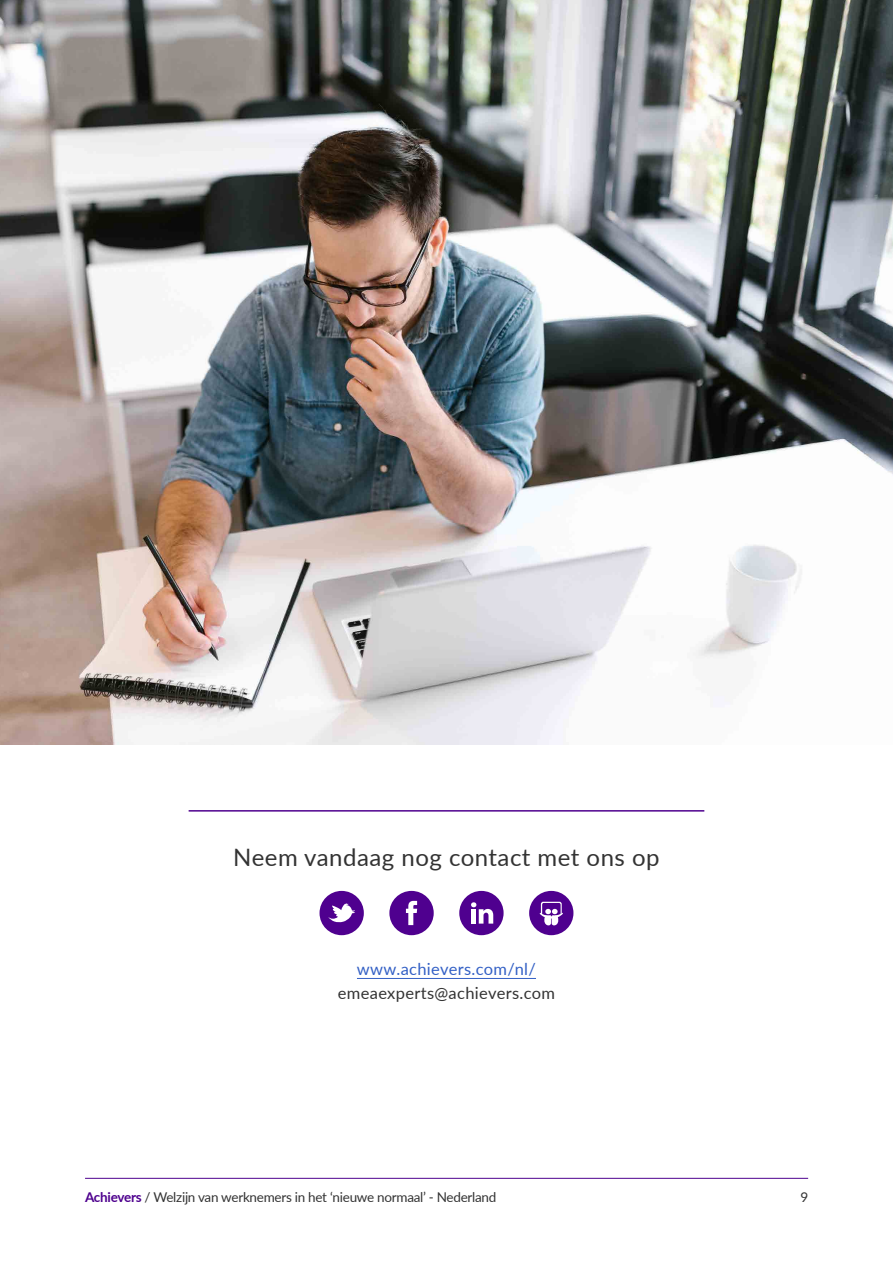
<style>
.page{position:relative;width:893px;height:1263px;background:#fff}
.page>*{position:absolute;margin:0;border:0;box-sizing:border-box;transform-origin:0 0}
.t1{font:24px "Lato";letter-spacing:.02em;color:#333}
.t2{font:16.5px "Lato";letter-spacing:.02em;color:#333}
.t3{font:16.5px "Lato";letter-spacing:.02em;color:#3360c5}
.t4{font:13.5px "Lato";letter-spacing:-.02em;color:#333}
.s1{font-weight:700;color:#4e008e}
</style>
<div class="page">
<hr style="left:85px;top:1178px;width:723px;height:1px;background:#4e008e">
<div style="left:320px;top:891px;width:44px;height:44px;background:#4f008f;border-radius:50%"></div>
<svg style="left:328px;top:903px;width:27px;height:19px"></svg>
<div style="left:389px;top:891px;width:45px;height:44px;background:#4f008f;border-radius:50%"></div>
<svg style="left:406px;top:901px;width:11px;height:24px"></svg>
<div style="left:459px;top:891px;width:45px;height:44px;background:#4f008f;border-radius:50%"></div>
<svg style="left:471px;top:902px;width:22px;height:21px"></svg>
<div style="left:529px;top:891px;width:44px;height:44px;background:#4f008f;border-radius:50%"></div>
<svg style="left:539px;top:902px;width:24px;height:24px"></svg>
<hr style="left:189px;top:810px;width:515px;height:1px;background:#4e008e">
<img style="left:0;top:0;width:893px;height:745px">
<hr style="left:357px;top:978px;width:179px;height:1px;background:#3360c5">
<h1 class="t1" style="left:233px;top:840px;width:428px">Neem vandaag nog contact met ons op</h1>
<p class="t3" style="left:357px;top:957px;width:180px">www.achievers.com/nl/</p>
<p class="t2" style="left:338px;top:981px;width:219px">emeaexperts@achievers.com</p>
<p class="t4" style="left:85px;top:1187px;width:413px"><span class="s1">Achievers</span> / Welzijn van werknemers in het ‘nieuwe normaal’ - Nederland</p>
<p class="t4" style="left:800px;top:1187px;width:9px">9</p>
</div>
